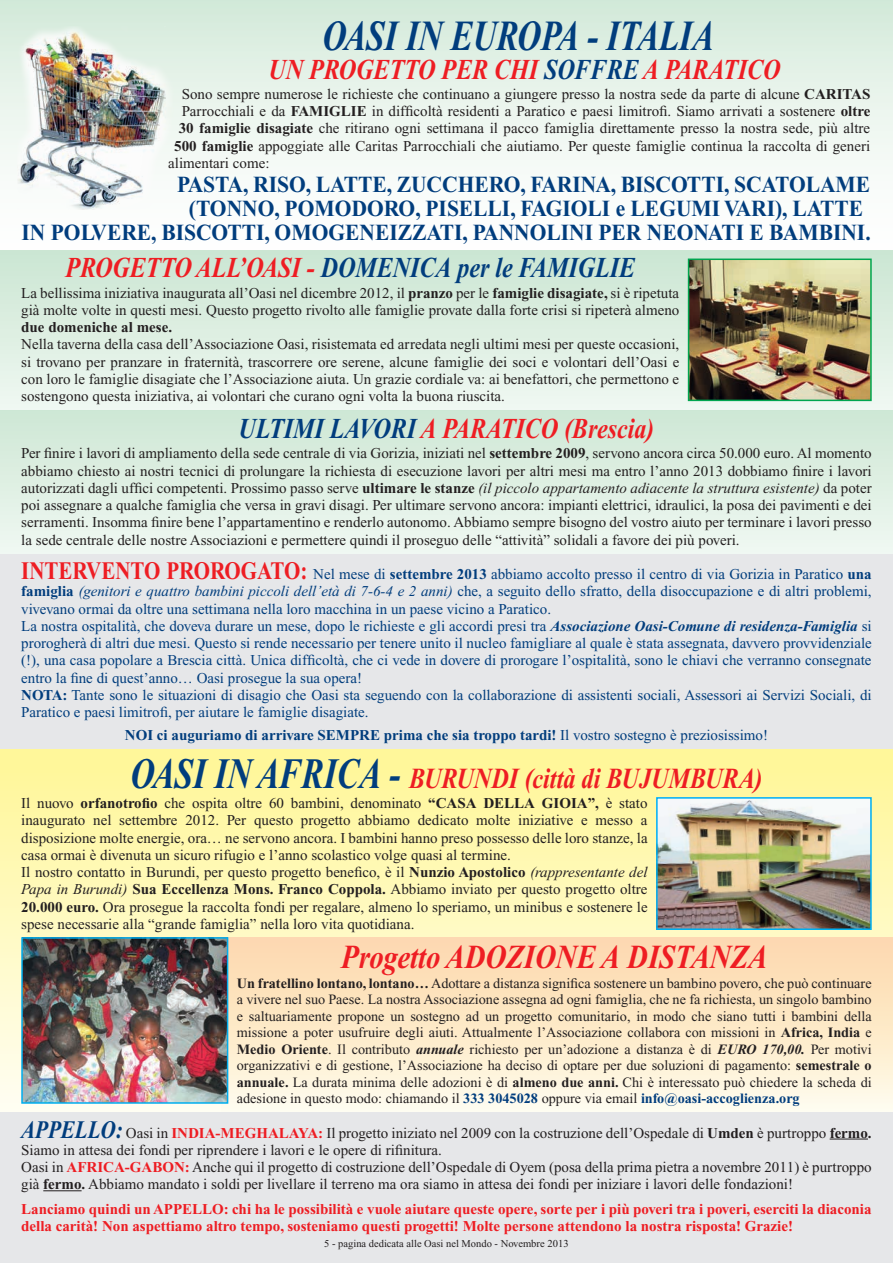
<style>
.page{position:relative;width:893px;height:1263px;background:#fff}
.page>*{position:absolute;margin:0;border:0;box-sizing:border-box;transform-origin:0 0}
.t1{font:italic 700 42.9px "Times New Roman";color:#013d7d;scale:.77 1}
.Testo_nota_di_chiusu{font:italic 700 33.6px "Times New Roman";color:#ee1d23;scale:.86 1}
.t2{font:italic 700 29.1px "Times New Roman";color:#ee1d23;scale:.83 1}
.Normale{font:italic 700 28.8px "Times New Roman";color:#ee1d23;scale:.83 1}
.Normale-2{font:italic 700 28.8px "Times New Roman";color:#013d7d;scale:.83 1}
.Normale-3{font:700 23.1px "Times New Roman";color:#013d7d;scale:.93 1}
.Normale-4{font:15px/17.2px "Times New Roman";color:#231f20;text-align:justify}
.Testo_nota_di_chiusu-2{font:15px/17.2px "Times New Roman";color:#231f20}
.Normale-5{font:15px/17.2px "Times New Roman";color:#013d7d;text-align:justify}
.Testo_nota_di_chiusu-3{font:700 15px/17.2px "Times New Roman";color:#ee1d23}
.Normale-6{font:700 15px "Times New Roman";color:#013d7d}
.Normale-7{font:14.25px/16.5px "Times New Roman";color:#231f20;text-align:justify}
.t3{font:10.5px "Times New Roman";color:#231f20}
.s1{color:#013d7d}
.s2{font-weight:700}
.s3{color:#ee1d23}
.s4{font-style:italic}
.s5{font-weight:700;font-size:25.2px;color:#ee1d23}
.s6{font-weight:700;font-style:italic}
.s7{font-weight:400}
.s8{font-size:43.35px;color:#013d7d}
.s9{font-weight:700;color:#013d7d}
.s10{font-weight:700;font-style:italic;font-size:25.2px;color:#013d7d}
.s11{font-weight:700;color:#ee1d23}
.s12{font-size:10.65px}
</style>
<div class="page">
<div style="left:0;top:1103px;width:893px;height:160px;background:#e6e7e9"></div>
<hr style="left:830px;top:1139px;width:38px;height:1px;background:#231f20">
<hr style="left:43px;top:1190px;width:39px;height:1px;background:#231f20">
<div style="left:0;top:743px;width:893px;height:368px;background:linear-gradient(to bottom,#fff694,#fffef2)"></div>
<div style="left:221px;top:937px;width:672px;height:174px;background:linear-gradient(to bottom,#fdd7aa,#fefcea)"></div>
<img style="left:659px;top:800px;width:210px;height:127px">
<div style="left:656px;top:797px;width:216px;height:133px;border:2px solid #00aeef"></div>
<img style="left:24px;top:940px;width:201px;height:161px">
<div style="left:21px;top:937px;width:207px;height:167px;border:2px solid #00aeef"></div>
<div style="left:0;top:541px;width:893px;height:208px;background:#e6e7e9"></div>
<div style="left:0;top:398px;width:893px;height:155px;background:linear-gradient(to bottom,#cbe5d2,#eff8f2)"></div>
<div style="left:0;top:250px;width:893px;height:160px;background:linear-gradient(to bottom,#cbe6d2,#eff8f2)"></div>
<img style="left:687px;top:258px;width:185px;height:144px">
<div style="left:0;top:0;width:893px;height:257px;background:linear-gradient(to bottom,#d8ecde,#fff)"></div>
<img style="left:9px;top:3px;width:202px;height:207px">
<p class="t1" style="left:322px;top:13px;width:510px">OASI IN EUROPA - ITALIA</p>
<p class="Normale" style="left:268px;top:54px;width:619px">UN PROGETTO PER CHI <span class="s1">SOFFRE</span> A PARATICO</p>
<p class="Normale-4" style="left:182px;top:85px;width:690px">Sono sempre numerose le richieste che continuano a giungere presso la nostra sede da parte di alcune <span class="s2">CARITAS</span></p>
<p class="Normale-4" style="left:182px;top:103px;width:690px">Parrocchiali e da <span class="s2">FAMIGLIE</span> in difficoltà residenti a Paratico e paesi limitrofi. Siamo arrivati a sostenere <span class="s2">oltre</span></p>
<p class="Normale-4" style="left:179px;top:120px;width:693px"><span class="s2">30 famiglie disagiate</span> che ritirano ogni settimana il pacco famiglia direttamente presso la nostra sede, più altre</p>
<p class="Normale-4" style="left:174px;top:137px;width:697px"><span class="s2">500 famiglie</span> appoggiate alle Caritas Parrocchiali che aiutiamo. Per queste famiglie continua la raccolta di generi</p>
<p class="Normale-4" style="left:168px;top:154px;width:103px">alimentari come:</p>
<p class="Normale-3" style="left:177px;top:171px;width:747px">PASTA, RISO, LATTE, ZUCCHERO, FARINA, BISCOTTI, SCATOLAME</p>
<p class="Normale-3" style="left:189px;top:195px;width:727px">(TONNO, POMODORO, PISELLI, FAGIOLI e LEGUMI VARI), LATTE</p>
<p class="Normale-3" style="left:22px;top:219px;width:915px">IN POLVERE, BISCOTTI, OMOGENEIZZATI, PANNOLINI PER NEONATI E BAMBINI.</p>
<p class="Normale-2" style="left:66px;top:252px;width:688px"><span class="s3">PROGETTO ALL’OASI -</span> DOMENICA per le FAMIGLIE</p>
<p class="Normale-4" style="left:21px;top:284px;width:660px">La bellissima iniziativa inaugurata all’Oasi nel dicembre 2012, il <span class="s2">pranzo</span> per le <span class="s2">famiglie disagiate,</span> si è ripetuta già molte volte in questi mesi. Questo progetto rivolto alle famiglie provate dalla forte crisi si ripeterà almeno <span class="s2">due domeniche al mese.</span></p>
<p class="Normale-4" style="left:21px;top:336px;width:660px">Nella taverna della casa dell’Associazione Oasi, risistemata ed arredata negli ultimi mesi per queste occasioni, si trovano per pranzare in fraternità, trascorrere ore serene, alcune famiglie dei soci e volontari dell’Oasi e con loro le famiglie disagiate che l’Associazione aiuta. Un grazie cordiale va: ai benefattori, che permettono e sostengono questa iniziativa, ai volontari che curano ogni volta la buona riuscita.</p>
<p class="Normale" style="left:239px;top:413px;width:502px"><span class="s1">ULTIMI LAVORI</span> A PARATICO (Brescia)</p>
<p class="Normale-4" style="left:21px;top:445px;width:852px">Per finire i lavori di ampliamento della sede centrale di via Gorizia, iniziati nel <span class="s2">settembre 2009</span>, servono ancora circa 50.000 euro. Al momento abbiamo chiesto ai nostri tecnici di prolungare la richiesta di esecuzione lavori per altri mesi ma entro l’anno 2013 dobbiamo finire i lavori autorizzati dagli uffici competenti. Prossimo passo serve <span class="s2">ultimare le stanze</span> <span class="s4">(il piccolo appartamento adiacente la struttura esistente)</span> da poter poi assegnare a qualche famiglia che versa in gravi disagi. Per ultimare servono ancora: impianti elettrici, idraulici, la posa dei pavimenti e dei serramenti. Insomma finire bene l’appartamentino e renderlo autonomo. Abbiamo sempre bisogno del vostro aiuto per terminare i lavori presso la sede centrale delle nostre Associazioni e permettere quindi il proseguo delle “attività” solidali a favore dei più poveri.</p>
<p class="Normale-5" style="left:21px;top:565px;width:852px"><span class="s5">INTERVENTO PROROGATO:</span> Nel mese di <span class="s2">settembre 2013</span> abbiamo accolto presso il centro di via Gorizia in Paratico <span class="s2">una famiglia</span> <span class="s4">(genitori e quattro bambini piccoli dell’età di 7-6-4 e 2 anni)</span> che, a seguito dello sfratto, della disoccupazione e di altri problemi, vivevano ormai da oltre una settimana nella loro macchina in un paese vicino a Paratico.</p>
<p class="Normale-5" style="left:21px;top:617px;width:852px">La nostra ospitalità, che doveva durare un mese, dopo le richieste e gli accordi presi tra <span class="s6">Associazione Oasi-Comune di residenza-Famiglia</span> si prorogherà di altri due mesi. Questo si rende necessario per tenere unito il nucleo famigliare al quale è stata assegnata, davvero provvidenziale (!), una casa popolare a Brescia città. Unica difficoltà, che ci vede in dovere di prorogare l’ospitalità, sono le chiavi che verranno consegnate entro la fine di quest’anno… Oasi prosegue la sua opera!</p>
<p class="Normale-5" style="left:21px;top:686px;width:852px"><span class="s2">NOTA:</span> Tante sono le situazioni di disagio che Oasi sta seguendo con la collaborazione di assistenti sociali, Assessori ai Servizi Sociali, di<br>Paratico e paesi limitrofi, per aiutare le famiglie disagiate.</p>
<p class="Normale-6" style="left:125px;top:727px;width:645px">NOI ci auguriamo di arrivare SEMPRE prima che sia troppo tardi! <span class="s7">Il vostro sostegno è preziosissimo!</span></p>
<p class="t2" style="left:130px;top:762px;width:764px"><span class="s8">OASI IN AFRICA -</span> BURUNDI (città di BUJUMBURA)</p>
<p class="Testo_nota_di_chiusu-2" style="left:21px;top:794px;width:628px;text-align:justify">Il nuovo <span class="s2">orfanotrofio</span> che ospita oltre 60 bambini, denominato <span class="s2">“CASA DELLA GIOIA”,</span> è stato inaugurato nel settembre 2012. Per questo progetto abbiamo dedicato molte iniziative e messo a disposizione molte energie, ora… ne servono ancora. I bambini hanno preso possesso delle loro stanze, la casa ormai è divenuta un sicuro rifugio e l’anno scolastico volge quasi al termine.</p>
<p class="Testo_nota_di_chiusu-2" style="left:21px;top:863px;width:628px;text-align:justify">Il nostro contatto in Burundi, per questo progetto benefico, è il <span class="s2">Nunzio Apostolico</span> <span class="s4">(rappresentante del Papa in Burundi)</span> <span class="s2">Sua Eccellenza Mons. Franco Coppola.</span> Abbiamo inviato per questo progetto oltre <span class="s2">20.000 euro.</span> Ora prosegue la raccolta fondi per regalare, almeno lo speriamo, un minibus e sostenere le spese necessarie alla “grande famiglia” nella loro vita quotidiana.</p>
<p class="Testo_nota_di_chiusu" style="left:341px;top:939px;width:497px">Progetto ADOZIONE A DISTANZA</p>
<p class="Normale-7" style="left:237px;top:975px;width:636px"><span class="s2">Un fratellino lontano, lontano…</span> Adottare a distanza significa sostenere un bambino povero, che può continuare a vivere nel suo Paese. La nostra Associazione assegna ad ogni famiglia, che ne fa richiesta, un singolo bambino e saltuariamente propone un sostegno ad un progetto comunitario, in modo che siano tutti i bambini della missione a poter usufruire degli aiuti. Attualmente l’Associazione collabora con missioni in <span class="s2">Africa, India</span> e <span class="s2">Medio Oriente</span>. Il contributo <span class="s6">annuale</span> richiesto per un’adozione a distanza è di <span class="s6">EURO 170,00.</span> Per motivi organizzativi e di gestione, l’Associazione ha deciso di optare per due soluzioni di pagamento: <span class="s2">semestrale o annuale.</span> La durata minima delle adozioni è di <span class="s2">almeno due anni.</span> Chi è interessato può chiedere la scheda di adesione in questo modo: chiamando il <span class="s9">333 3045028</span> oppure via email <span class="s9">info@oasi-accoglienza.org</span></p>
<p class="Testo_nota_di_chiusu-2" style="left:21px;top:1124px;width:852px"><span class="s10">APPELLO:</span> Oasi in <span class="s11">INDIA-MEGHALAYA:</span> Il progetto iniziato nel 2009 con la costruzione dell’Ospedale di <span class="s2">Umden</span> è purtroppo <span class="s2">fermo.<br></span>Siamo in attesa dei fondi per riprendere i lavori e le opere di rifinitura.</p>
<p class="Testo_nota_di_chiusu-2" style="left:21px;top:1158px;width:852px">Oasi in <span class="s11">AFRICA-GABON:</span> Anche qui il progetto di costruzione dell’Ospedale di Oyem (posa della prima pietra a novembre 2011) è purtroppo già <span class="s2">fermo.</span> Abbiamo mandato i soldi per livellare il terreno ma ora siamo in attesa dei fondi per iniziare i lavori delle fondazioni!</p>
<p class="Testo_nota_di_chiusu-3" style="left:21px;top:1200px;width:852px">Lanciamo quindi un APPELLO: chi ha le possibilità e vuole aiutare queste opere, sorte per i più poveri tra i poveri, eserciti la diaconia della carità! Non aspettiamo altro tempo, sosteniamo questi progetti! Molte persone attendono la nostra risposta! Grazie!</p>
<p class="t3" style="left:324px;top:1237px;width:246px">5 - pagina dedicata alle Oasi nel Mondo - <span class="s12">Novembre 2013</span></p>
</div>
